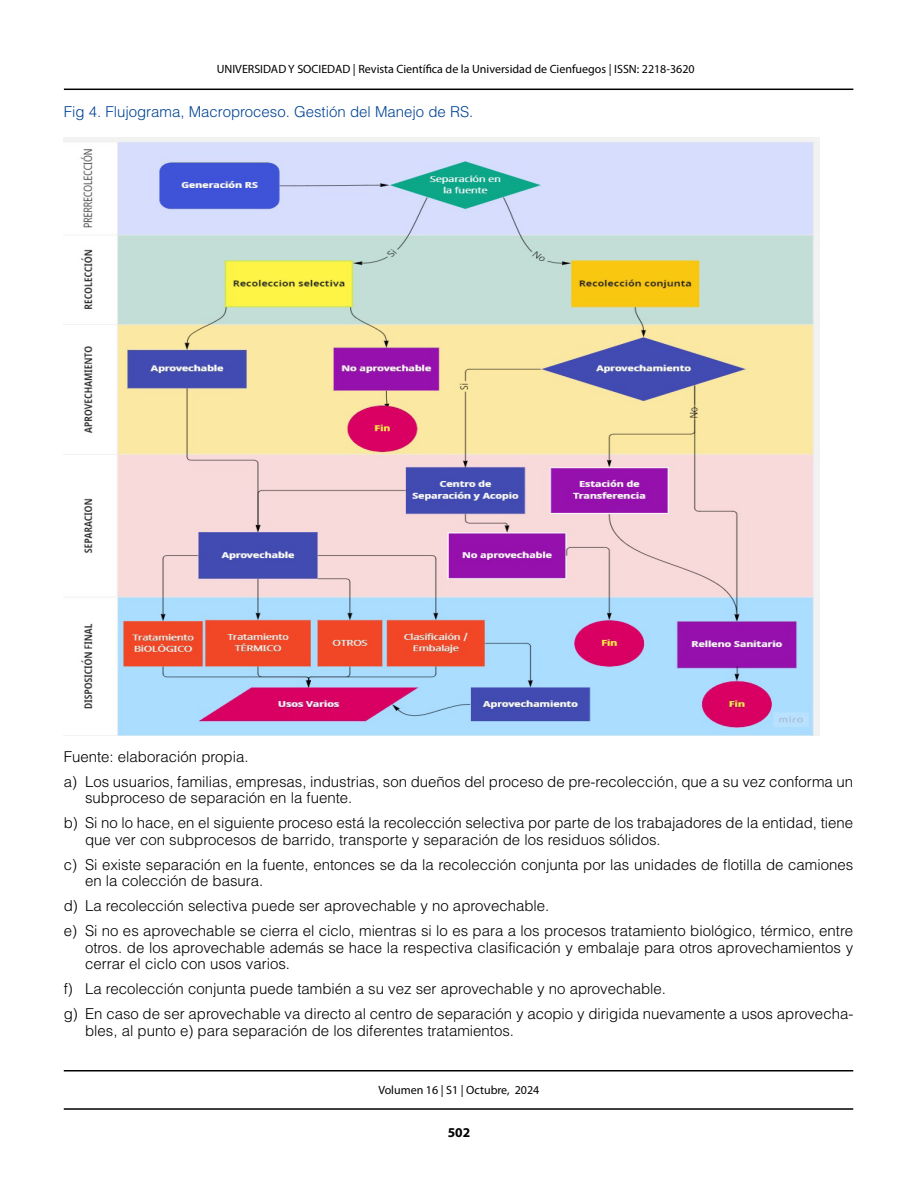
<style>
.page{position:relative;width:918px;height:1188px;background:#fff}
.page>*{position:absolute;margin:0;border:0;box-sizing:border-box;transform-origin:0 0}
.t1{font:300 15px/25px "Helvetica LT Std";color:#000}
.t2{font:300 15px "Helvetica LT Std";color:#004494}
.t3{font:700 13.5px "Myriad Pro";color:#000}
.t4{font:12px "Myriad Pro";color:#000}
</style>
<div class="page">
<hr style="left:64px;top:89px;width:789px;height:1px;background:#000">
<hr style="left:64px;top:1108px;width:789px;height:2px;background:#000">
<hr style="left:64px;top:1070px;width:789px;height:1px;background:#000">
<img style="left:64px;top:138px;width:755px;height:597px">
<p class="t4" style="left:217px;top:61px;width:479px">UNIVERSIDAD Y SOCIEDAD | Revista Científica de la Universidad de Cienfuegos | ISSN: 2218-3620</p>
<p class="t2" style="left:64px;top:102px;width:411px">Fig 4. Flujograma, Macroproceso. Gestión del Manejo de RS.</p>
<p class="t1" style="left:64px;top:744px;width:791px">Fuente: elaboración propia.<br>a) Los usuarios, familias, empresas, industrias, son dueños del proceso de pre-recolección, que a su vez conforma un</p>
<p class="t1" style="left:64px;top:785px;width:791px;text-indent:21px">subproceso de separación en la fuente.<br>b) Si no lo hace, en el siguiente proceso está la recolección selectiva por parte de los trabajadores de la entidad, tiene</p>
<p class="t1" style="left:64px;top:827px;width:791px;text-indent:21px">que ver con subprocesos de barrido, transporte y separación de los residuos sólidos.<br>c) Si existe separación en la fuente, entonces se da la recolección conjunta por las unidades de flotilla de camiones</p>
<p class="t1" style="left:64px;top:868px;width:791px;text-indent:21px">en la colección de basura.<br>d) La recolección selectiva puede ser aprovechable y no aprovechable.<br>e) Si no es aprovechable se cierra el ciclo, mientras si lo es para a los procesos tratamiento biológico, térmico, entre</p>
<p class="t1" style="left:85px;top:939px;width:770px;line-height:16.5px">otros. de los aprovechable además se hace la respectiva clasificación y embalaje para otros aprovechamientos y cerrar el ciclo con usos varios.</p>
<p class="t1" style="left:64px;top:976px;width:791px">f) La recolección conjunta puede también a su vez ser aprovechable y no aprovechable.<br>g) En caso de ser aprovechable va directo al centro de separación y acopio y dirigida nuevamente a usos aprovecha-</p>
<p class="t1" style="left:85px;top:1018px;width:431px">bles, al punto e) para separación de los diferentes tratamientos.</p>
<p class="t4" style="left:378px;top:1083px;width:162px">Volumen 16 | S1 | Octubre, 2024</p>
<p class="t3" style="left:448px;top:1124px;width:24px">502</p>
</div>
